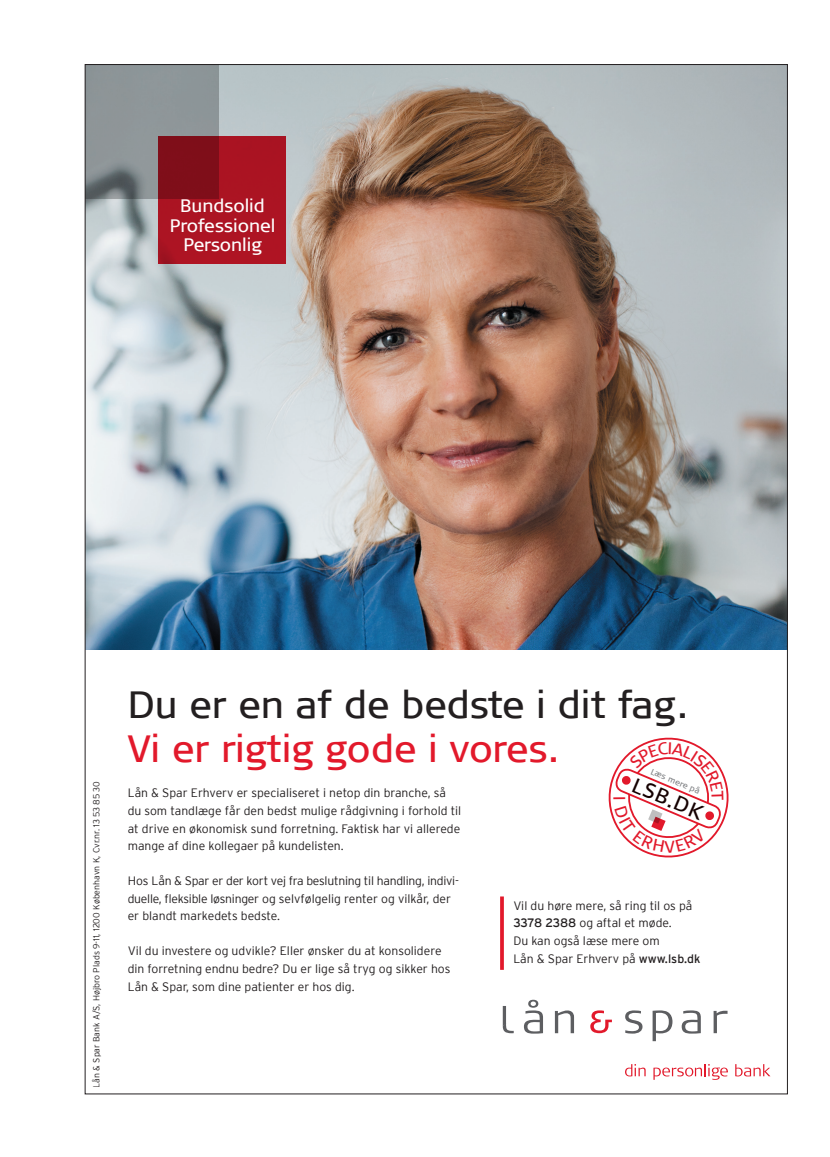
<style>
.page{position:relative;width:830px;height:1157px;background:#fff}
.page>*{position:absolute;margin:0;border:0;box-sizing:border-box;transform-origin:0 0}
.t1{font:37.8px "Signa Column";color:#231f20}
.t2{font:37.8px "Signa Column";color:#e2192b}
.t3{font:20.7px "Signa Column";color:#150000}
.t4{font:18px/19.5px "Signa Column";color:#fff;text-align:center}
.t5{font:300 12.15px/17.5px "Interstate";color:#231f20}
.t6{font:300 12.15px/17.5px "Interstate";letter-spacing:-.02em;color:#231f20}
.t7{font:300 8.7px "Interstate";color:#231f20}
.t8{font:8.4px "Signa Column";color:#808285}
.s1{font-weight:400}
</style>
<div class="page">
<img style="left:87px;top:66px;width:698px;height:583px">
<svg style="left:87px;top:66px;width:132px;height:132px;background:#899194"></svg>
<svg style="left:158px;top:136px;width:128px;height:127px;background:#a01220"></svg>
<svg style="left:735px;top:1064px;width:35px;height:12px"></svg>
<svg style="left:653px;top:1064px;width:74px;height:15px"></svg>
<svg style="left:625px;top:1064px;width:20px;height:12px"></svg>
<svg style="left:713px;top:1010px;width:14px;height:23px"></svg>
<svg style="left:681px;top:1010px;width:19px;height:23px"></svg>
<svg style="left:652px;top:1010px;width:20px;height:31px"></svg>
<svg style="left:625px;top:1010px;width:17px;height:23px"></svg>
<svg style="left:590px;top:1010px;width:21px;height:23px"></svg>
<svg style="left:554px;top:1010px;width:19px;height:23px"></svg>
<svg style="left:523px;top:999px;width:19px;height:34px"></svg>
<svg style="left:502px;top:1006px;width:11px;height:27px"></svg>
<hr style="left:500px;top:896px;width:3px;height:73px;background:#e2192b">
<svg style="left:608px;top:737px;width:121px;height:121px"></svg>
<h3 class="t4" style="left:170px;top:196px;width:107px">Bundsolid<br>Professionel<br>Personlig</h3>
<p class="t7" style="left:92px;top:1087px;width:308px;rotate:-90deg">Lån &amp; Spar Bank A/S, Højbro Plads 9-11, 1200 København K, Cvr.nr. 13 53 85 30</p>
<h1 class="t1" style="left:128px;top:683px;width:562px">Du er en af de bedste i dit fag.</h1>
<h1 class="t2" style="left:128px;top:726px;width:433px">Vi er rigtig gode i vores.</h1>
<p class="t5" style="left:128px;top:784px;width:335px">Lån &amp; Spar Erhverv er specialiseret i netop din branche, så du som tandlæge får den bedst mulige rådgivning i forhold til at drive en økonomisk sund forretning. Faktisk har vi allerede mange af dine kollegaer på kundelisten.</p>
<p class="t6" style="left:128px;top:872px;width:332px">Hos Lån &amp; Spar er der kort vej fra beslutning til handling, indivi&shy;duelle, fleksible løsninger og selvfølgelig renter og vilkår, der er blandt markedets bedste.</p>
<p class="t5" style="left:128px;top:942px;width:324px">Vil du investere og udvikle? Eller ønsker du at konsolidere din forretning endnu bedre? Du er lige så tryg og sikker hos<br>Lån &amp; Spar, som dine patienter er hos dig.</p>
<p class="t8" style="left:652px;top:766px;width:54px;rotate:23deg">Læs mere på</p>
<h2 class="t3" style="left:637px;top:773px;width:76px;rotate:23deg">LSB.DK</h2>
<p class="t5" style="left:513px;top:896px;width:188px">Vil du høre mere, så ring til os på<br><span class="s1">3378 2388</span> og aftal et møde.<br>Du kan også læse mere om<br>Lån &amp; Spar Erhverv på <span class="s1">www.lsb.dk</span></p>
</div>
